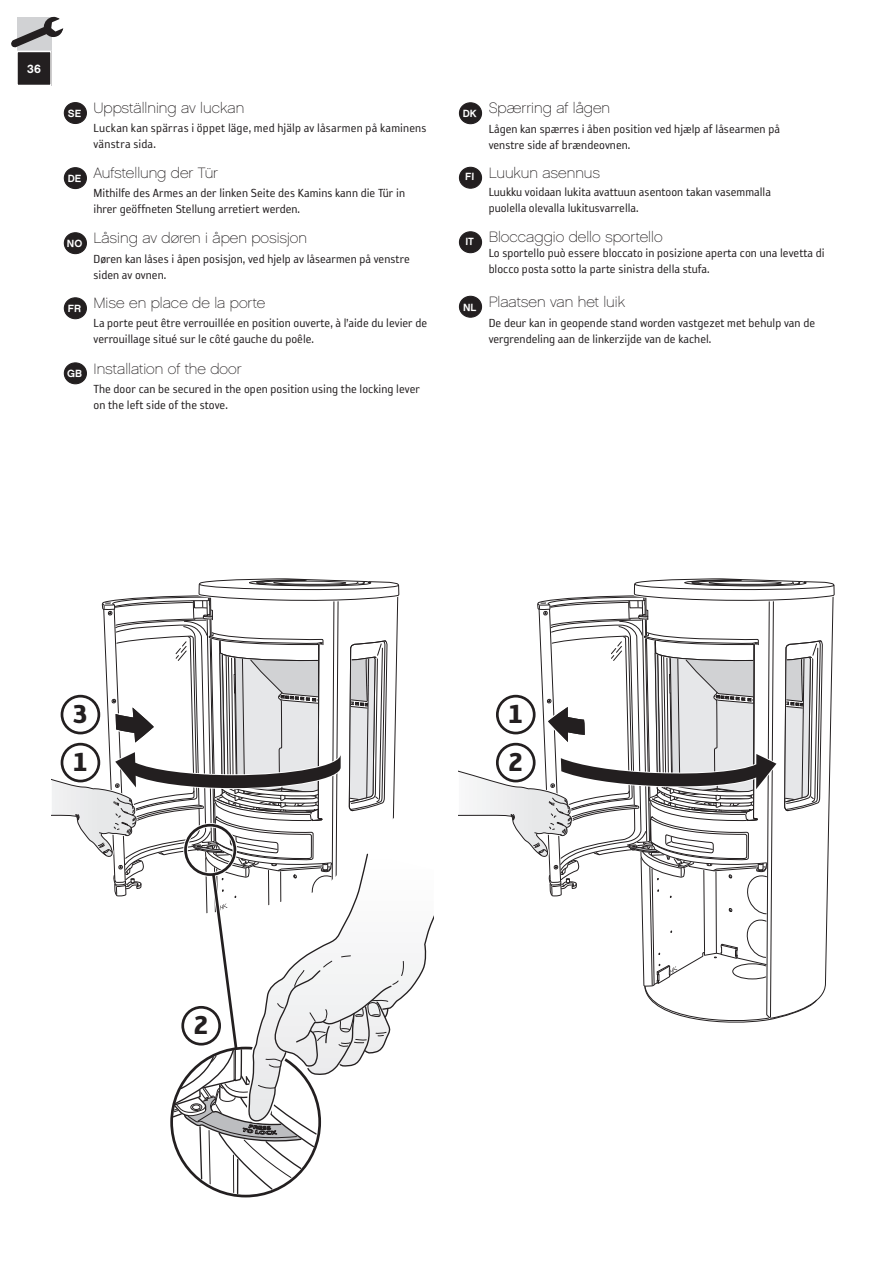
<style>
.page{position:relative;width:893px;height:1263px;background:#fff}
.page>*{position:absolute;margin:0;border:0;box-sizing:border-box;transform-origin:0 0}
.t1{font:29.55px "Reykjavik One OT D Gauge";color:#231f20}
.t2{font:15px "Chalet Paris Nineteen Sixty";color:#231f20}
.t3{font:13.5px/16.2px "Reykjavik One OT A Gauge";color:#231f20}
.t4{font:12px "Chalet New York Nineteen Sixty";color:#fff}
</style>
<div class="page">
<div style="left:17px;top:17px;width:34px;height:68px;background:linear-gradient(to right,#d1d2d4,#d1d2d4)"></div>
<div style="left:17px;top:51px;width:34px;height:34px;background:#231f20"></div>
<div style="left:16px;top:51px;width:36px;height:35px;border:2px solid #fff"></div>
<hr style="left:237px;top:1159px;width:1px;height:34px;background:#231f20">
<hr style="left:233px;top:1155px;width:1px;height:37px;background:#231f20">
<svg style="left:52px;top:578px;width:382px;height:613px"></svg>
<svg style="left:459px;top:578px;width:376px;height:445px"></svg>
<div style="left:495px;top:742px;width:41px;height:41px;border:4px solid #fff;border-radius:50%"></div>
<div style="left:497px;top:744px;width:37px;height:37px;background:#fff;border-radius:50%"></div>
<div style="left:496px;top:743px;width:40px;height:39px;border:3px solid #231f20;border-radius:50%"></div>
<div style="left:495px;top:694px;width:41px;height:41px;border:4px solid #fff;border-radius:50%"></div>
<div style="left:497px;top:696px;width:37px;height:37px;background:#fff;border-radius:50%"></div>
<div style="left:496px;top:695px;width:40px;height:39px;border:3px solid #231f20;border-radius:50%"></div>
<div style="left:64px;top:102px;width:23px;height:22px;background:#231f20;border-radius:50%"></div>
<div style="left:64px;top:102px;width:23px;height:22px;border:1px solid #231f20;border-radius:50%"></div>
<div style="left:64px;top:168px;width:23px;height:21px;background:#231f20;border-radius:50%"></div>
<div style="left:64px;top:167px;width:23px;height:22px;border:1px solid #231f20;border-radius:50%"></div>
<div style="left:64px;top:233px;width:23px;height:21px;background:#231f20;border-radius:50%"></div>
<div style="left:64px;top:232px;width:23px;height:22px;border:1px solid #231f20;border-radius:50%"></div>
<div style="left:64px;top:298px;width:23px;height:21px;background:#231f20;border-radius:50%"></div>
<div style="left:64px;top:297px;width:23px;height:22px;border:1px solid #231f20;border-radius:50%"></div>
<div style="left:64px;top:363px;width:23px;height:21px;background:#231f20;border-radius:50%"></div>
<div style="left:64px;top:362px;width:23px;height:22px;border:1px solid #231f20;border-radius:50%"></div>
<div style="left:459px;top:103px;width:23px;height:21px;background:#231f20;border-radius:50%"></div>
<div style="left:459px;top:102px;width:23px;height:22px;border:1px solid #231f20;border-radius:50%"></div>
<div style="left:459px;top:167px;width:23px;height:21px;background:#231f20;border-radius:50%"></div>
<div style="left:459px;top:167px;width:23px;height:22px;border:1px solid #231f20;border-radius:50%"></div>
<div style="left:459px;top:232px;width:23px;height:21px;background:#231f20;border-radius:50%"></div>
<div style="left:459px;top:231px;width:23px;height:22px;border:1px solid #231f20;border-radius:50%"></div>
<div style="left:459px;top:296px;width:23px;height:21px;background:#231f20;border-radius:50%"></div>
<div style="left:459px;top:296px;width:23px;height:22px;border:1px solid #231f20;border-radius:50%"></div>
<svg style="left:11px;top:17px;width:52px;height:31px"></svg>
<p class="t4" style="left:27px;top:61px;width:15px">36</p>
<p class="t2" style="left:94px;top:99px;width:152px">Uppställning av luckan</p>
<p class="t3" style="left:94px;top:120px;width:335px">Luckan kan spärras i öppet läge, med hjälp av låsarmen på kaminens vänstra sida.</p>
<p class="t2" style="left:94px;top:164px;width:126px">Aufstellung der Tür</p>
<p class="t3" style="left:94px;top:185px;width:313px">Mithilfe des Armes an der linken Seite des Kamins kann die Tür in ihrer geöffneten Stellung arretiert werden.</p>
<p class="t2" style="left:94px;top:229px;width:215px">Låsing av døren i åpen posisjon</p>
<p class="t3" style="left:94px;top:251px;width:318px">Døren kan låses i åpen posisjon, ved hjelp av låsearmen på venstre siden av ovnen.</p>
<p class="t2" style="left:94px;top:294px;width:173px">Mise en place de la porte</p>
<p class="t3" style="left:94px;top:315px;width:335px">La porte peut être verrouillée en position ouverte, à l’aide du levier de verrouillage situé sur le côté gauche du poêle.</p>
<p class="t3" style="left:94px;top:381px;width:328px">The door can be secured in the open position using the locking lever on the left side of the stove.</p>
<p class="t2" style="left:94px;top:360px;width:150px">Installation of the door</p>
<p class="t2" style="left:489px;top:99px;width:123px">Spærring af lågen</p>
<p class="t3" style="left:489px;top:121px;width:293px">Lågen kan spærres i åben position ved hjælp af låsearmen på venstre side af brændeovnen.</p>
<p class="t2" style="left:489px;top:164px;width:113px">Luukun asennus</p>
<p class="t3" style="left:489px;top:184px;width:284px">Luukku voidaan lukita avattuun asentoon takan vasemmalla puolella olevalla lukitusvarrella.</p>
<p class="t3" style="left:489px;top:245px;width:337px">Lo sportello può essere bloccato in posizione aperta con una levetta di blocco posta sotto la parte sinistra della stufa.</p>
<p class="t2" style="left:489px;top:228px;width:175px">Bloccaggio dello sportello</p>
<p class="t2" style="left:489px;top:293px;width:138px">Plaatsen van het luik</p>
<p class="t3" style="left:489px;top:315px;width:328px">De deur kan in geopende stand worden vastgezet met behulp van de vergrendeling aan de linkerzijde van de kachel.</p>
<h1 class="t1" style="left:73px;top:698px;width:17px">3</h1>
<h1 class="t1" style="left:73px;top:746px;width:17px">1</h1>
<h1 class="t1" style="left:194px;top:1009px;width:17px">2</h1>
<h1 class="t1" style="left:508px;top:698px;width:17px">1</h1>
<h1 class="t1" style="left:508px;top:746px;width:17px">2</h1>
</div>
